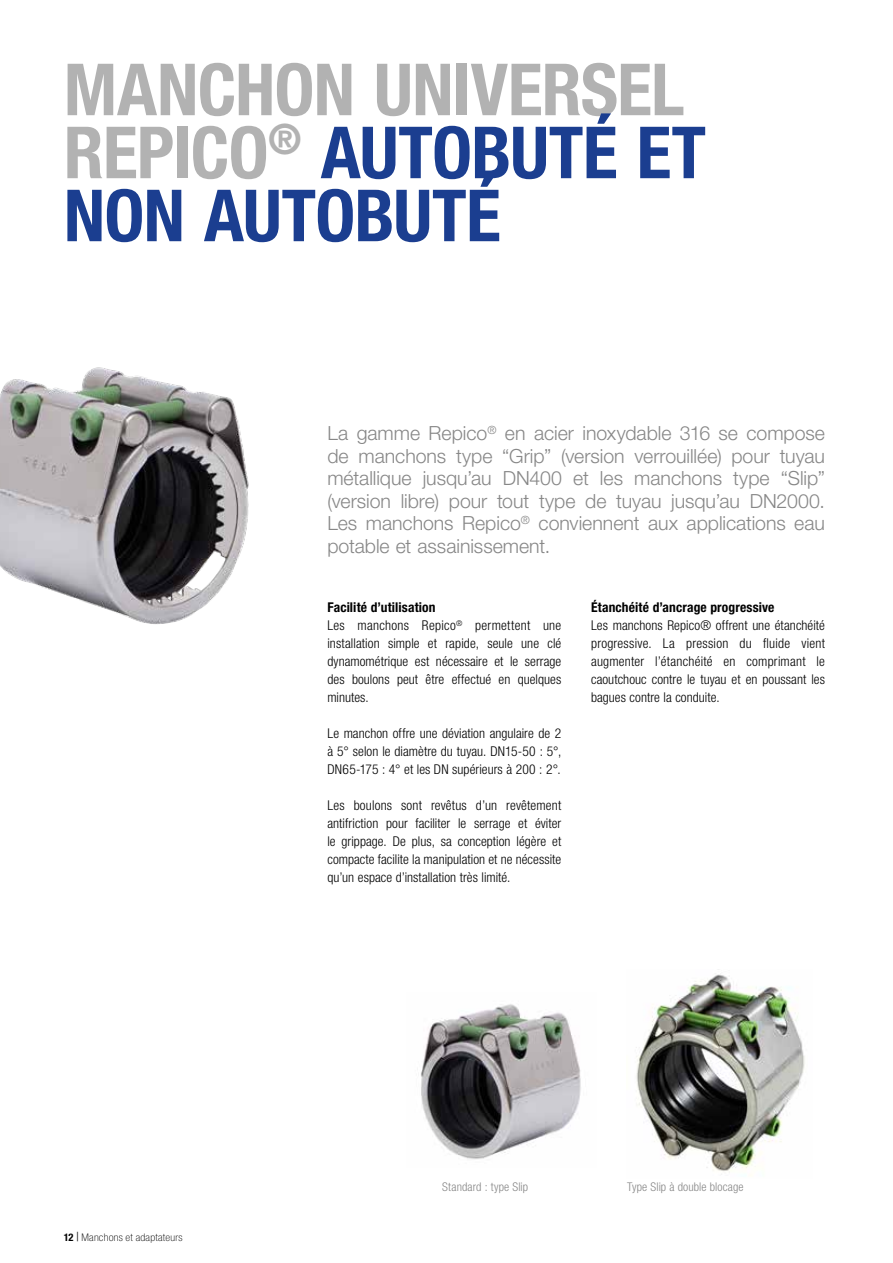
<style>
.page{position:relative;width:893px;height:1263px;background:#fff}
.page>*{position:absolute;margin:0;border:0;box-sizing:border-box;transform-origin:0 0}
.t1{font:700 condensed 72px/63px "Helvetica Neue LT Pro";letter-spacing:-.01em;color:#b2b2b2}
.t2{font:300 19.5px/22.5px "Helvetica Neue LT Pro";color:#878787;text-align:justify}
.t3{font:300 condensed 13.5px/18px "Helvetica Neue LT Pro";letter-spacing:.005em;color:#000;text-align:justify}
.t4{font:700 condensed 13.5px "Helvetica Neue LT Pro";letter-spacing:.01em;color:#000}
.t5{font:300 condensed 12px "Helvetica Neue LT Pro";letter-spacing:.01em;color:#878787}
.t6{font:100 condensed 10.5px "Helvetica Neue LT Pro";letter-spacing:.02em;color:#000;scale:1.1 1}
.s1{color:#1b3e90}
.s2{font-weight:700}
.s3{font-family:"Times New Roman";font-weight:700;font-stretch:normal}
</style>
<div class="page">
<img style="left:0;top:367px;width:249px;height:257px">
<img style="left:636px;top:974px;width:169px;height:199px">
<img style="left:421px;top:1004px;width:160px;height:156px">
<h1 class="t1" style="left:64px;top:57px;width:644px">MANCHON UNIVERSEL<br>REPICO<sup>®</sup> <span class="s1">AUTOBUTÉ ET<br>NON AUTOBUTÉ</span></h1>
<p class="t2" style="left:327px;top:422px;width:499px">La gamme Repico<sup>®</sup> en acier inoxydable 316 se compose de manchons type “Grip” (version verrouillée) pour tuyau métallique jusqu’au DN400 et les manchons type “Slip” (version libre) pour tout type de tuyau jusqu’au DN2000.<br>Les manchons Repico<sup>®</sup> conviennent aux applications eau potable et assainissement.</p>
<p class="t3" style="left:327px;top:598px;width:235px;text-align:left"><span class="s2">Facilité d’utilisation<br></span>Les manchons Repico<sup>®</sup> permettent une installation simple et rapide, seule une clé dynamométrique est nécessaire et le serrage des boulons peut être effectué en quelques minutes.</p>
<p class="t3" style="left:327px;top:724px;width:235px">Le manchon offre une déviation angulaire de 2 à 5° selon le diamètre du tuyau. DN15-50 : 5°, DN65-175 : 4° et les DN supérieurs à 200 : 2°.</p>
<p class="t3" style="left:327px;top:796px;width:235px">Les boulons sont revêtus d’un revêtement antifriction pour faciliter le serrage et éviter le grippage. De plus, sa conception légère et compacte facilite la manipulation et ne nécessite qu’un espace d’installation très limité.</p>
<p class="t4" style="left:591px;top:599px;width:185px">Étanchéité d’ancrage progressive</p>
<p class="t3" style="left:591px;top:616px;width:235px">Les manchons Repico® offrent une étanchéité progressive. La pression du fluide vient augmenter l’étanchéité en comprimant le caoutchouc contre le tuyau et en poussant les bagues contre la conduite.</p>
<p class="t6" style="left:64px;top:1231px;width:110px"><span class="s2">12</span> <span class="s3">|</span> Manchons et adaptateurs</p>
<p class="t5" style="left:442px;top:1179px;width:87px">Standard : type Slip</p>
<p class="t5" style="left:627px;top:1179px;width:118px">Type Slip à double blocage</p>
</div>
